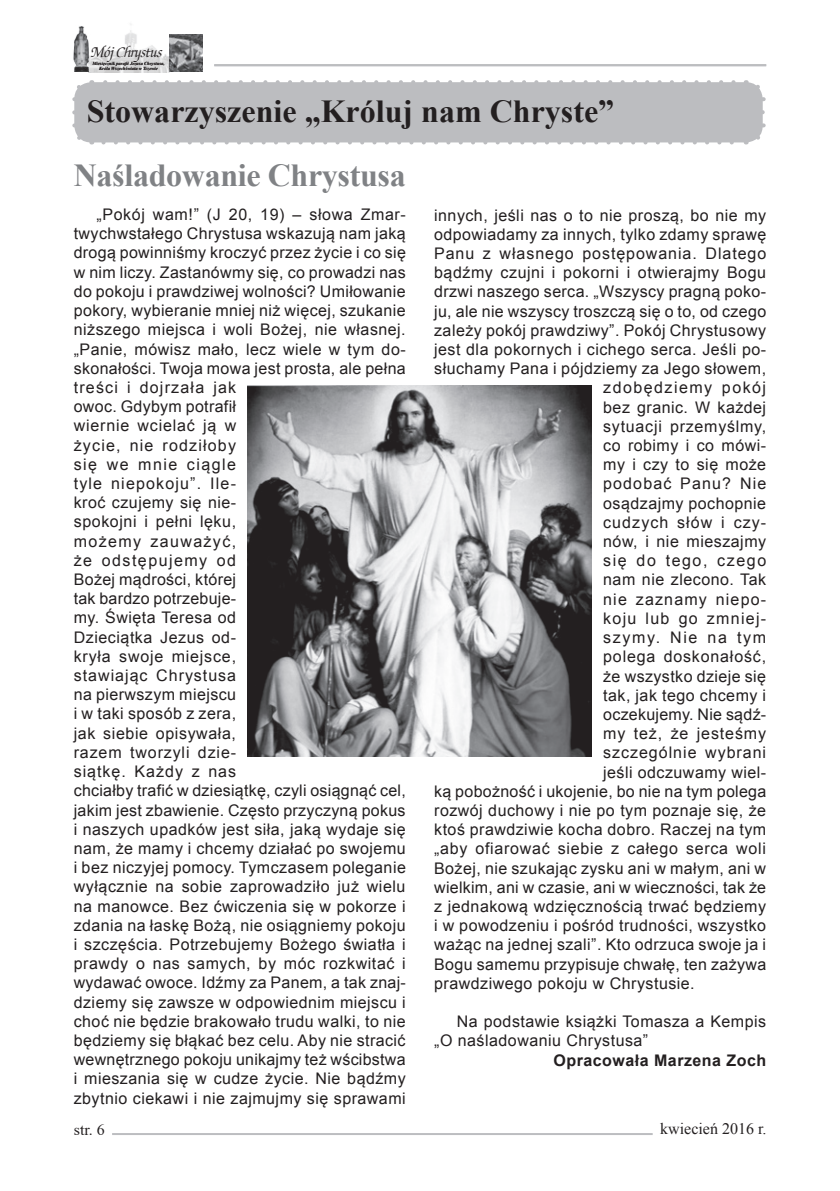
<style>
.page{position:relative;width:840px;height:1191px;background:#fff}
.page>*{position:absolute;margin:0;border:0;box-sizing:border-box;transform-origin:0 0}
.t1{font:700 32px "Times New Roman";color:#231f20}
.t2{font:700 32px "Times New Roman";letter-spacing:-.01em;color:#808285}
.t3{font:16px/19.2px "Arial";letter-spacing:.03em;color:#231f20}
.t4{font:16px "Arial";letter-spacing:.06em;color:#231f20}
.t5{font:16px "Arial";letter-spacing:.07em;color:#231f20}
.t6{font:700 16px "Arial";letter-spacing:.03em;color:#231f20}
.t7{font:16px "Arial";letter-spacing:.05em;color:#231f20}
.t8{font:16px "Arial";letter-spacing:.09em;color:#231f20}
.t9{font:16px "Arial";letter-spacing:.065em;color:#231f20}
.t10{font:16px "Arial";letter-spacing:.08em;color:#231f20}
.t11{font:16px "Arial";letter-spacing:.055em;color:#231f20}
.t12{font:16px "Arial";letter-spacing:.095em;color:#231f20}
.t13{font:16px "Times New Roman";color:#231f20}
.t14{font:16px "Arial";letter-spacing:.105em;color:#231f20}
.t15{font:italic 16px "Zurich Calligraphic";letter-spacing:-.03em;color:#231f20}
.t16{font:16px "Times New Roman PL";color:#231f20}
.t17{font:italic 700 4.6px/5.6px "Times New Roman";color:#231f20;text-align:center}
</style>
<div class="page">
<hr style="left:112px;top:1133px;width:540px;height:2px;background:#bcbdc0">
<div style="left:74px;top:82px;width:688px;height:60px;background:#bcbdc0;border-radius:17px"></div>
<svg style="left:103px;top:142px;width:636px;height:2px"></svg>
<svg style="left:72px;top:112px;width:20px;height:33px"></svg>
<svg style="left:752px;top:123px;width:14px;height:18px"></svg>
<svg style="left:745px;top:80px;width:19px;height:32px"></svg>
<svg style="left:72px;top:24px;width:661px;height:77px"></svg>
<hr style="left:214px;top:64px;width:551px;height:2px;background:#bcbdc0">
<img style="left:247px;top:386px;width:344px;height:370px">
<p class="t15" style="left:91px;top:43px;width:72px">Mój Chrystus</p>
<h1 class="t1" style="left:87px;top:89px;width:529px">Stowarzyszenie „Króluj nam Chryste”</h1>
<p class="t17" style="left:92px;top:60px;width:74px">Miesięcznik parafii Jezusa Chrystusa,<br>Króla Wszechświata w Tczewie</p>
<h1 class="t2" style="left:74px;top:153px;width:333px">Naśladowanie Chrystusa</h1>
<p class="t3" style="left:74px;top:205px;width:333px;text-indent:23px">„Pokój wam!” (J 20, 19) – słowa Zmar&shy;twychwstałego Chrystusa wskazują nam jaką drogą powinniśmy kroczyć przez życie i co się w nim liczy. Zastanówmy się, co prowadzi nas do pokoju i prawdziwej wolności? Umiłowanie pokory, wybieranie mniej niż więcej, szukanie niższego miejsca i woli Bożej, nie własnej. „Panie, mówisz mało, lecz wiele w tym do&shy;skonałości. Twoja mowa jest prosta, ale pełna treści i dojrzała jak<br>owoc. Gdybym potrafił<br>wiernie wcielać ją w<br>życie, nie rodziłoby<br>się we mnie ciągle<br>tyle niepokoju”. Ile-<br>kroć czujemy się nie-<br>spokojni i pełni lęku,<br>możemy zauważyć,<br>że odstępujemy od<br>Bożej mądrości, której<br>tak bardzo potrzebuje-<br>my. Święta Teresa od<br>Dzieciątka Jezus od-<br>kryła swoje miejsce,<br>stawiając Chrystusa<br>na pierwszym miejscu<br>i w taki sposób z zera,<br>jak siebie opisywała,<br>razem tworzyli dzie-<br>siątkę. Każdy z nas<br>chciałby trafić w dziesiątkę, czyli osiągnąć cel, jakim jest zbawienie. Często przyczyną pokus i naszych upadków jest siła, jaką wydaje się nam, że mamy i chcemy działać po swojemu i bez niczyjej pomocy. Tymczasem poleganie wyłącznie na sobie zaprowadziło już wielu na manowce. Bez ćwiczenia się w pokorze i zdania na łaskę Bożą, nie osiągniemy pokoju i szczęścia. Potrzebujemy Bożego światła i prawdy o nas samych, by móc rozkwitać i wydawać owoce. Idźmy za Panem, a tak znaj&shy;dziemy się zawsze w odpowiednim miejscu i choć nie będzie brakowało trudu walki, to nie będziemy się błąkać bez celu. Aby nie stracić wewnętrznego pokoju unikajmy też wścibstwa i mieszania się w cudze życie. Nie bądźmy zbytnio ciekawi i nie zajmujmy się sprawami</p>
<p class="t3" style="left:434px;top:205px;width:333px">innych, jeśli nas o to nie proszą, bo nie my</p>
<p class="t3" style="left:434px;top:225px;width:333px">odpowiadamy za innych, tylko zdamy sprawę</p>
<p class="t4" style="left:434px;top:243px;width:333px">Panu z własnego postępowania. Dlatego</p>
<p class="t3" style="left:434px;top:263px;width:333px">bądźmy czujni i pokorni i otwierajmy Bogu</p>
<p class="t3" style="left:434px;top:282px;width:333px">drzwi naszego serca. „Wszyscy pragną poko-</p>
<p class="t3" style="left:434px;top:301px;width:333px">ju, ale nie wszyscy troszczą się o to, od czego</p>
<p class="t3" style="left:434px;top:321px;width:333px">zależy pokój prawdziwy”. Pokój Chrystusowy</p>
<p class="t3" style="left:434px;top:340px;width:333px">jest dla pokornych i cichego serca. Jeśli po-</p>
<p class="t3" style="left:434px;top:359px;width:333px">słuchamy Pana i pójdziemy za Jego słowem,</p>
<p class="t8" style="left:603px;top:377px;width:164px">zdobędziemy pokój</p>
<p class="t3" style="left:603px;top:397px;width:164px">bez granic. W każdej</p>
<p class="t3" style="left:603px;top:417px;width:164px">sytuacji przemyślmy,</p>
<p class="t3" style="left:603px;top:436px;width:164px">co robimy i co mówi-</p>
<p class="t3" style="left:603px;top:455px;width:164px">my i czy to się może</p>
<p class="t5" style="left:603px;top:473px;width:164px">podobać Panu? Nie</p>
<p class="t3" style="left:603px;top:493px;width:164px">osądzajmy pochopnie</p>
<p class="t9" style="left:603px;top:512px;width:164px">cudzych słów i czy-</p>
<p class="t3" style="left:603px;top:532px;width:164px">nów, i nie mieszajmy</p>
<p class="t12" style="left:603px;top:550px;width:164px">się do tego, czego</p>
<p class="t3" style="left:603px;top:570px;width:164px">nam nie zlecono. Tak</p>
<p class="t5" style="left:603px;top:588px;width:164px">nie zaznamy niepo-</p>
<p class="t10" style="left:603px;top:608px;width:164px">koju lub go zmniej-</p>
<p class="t14" style="left:603px;top:627px;width:164px">szymy. Nie na tym</p>
<p class="t7" style="left:603px;top:646px;width:164px">polega doskonałość,</p>
<p class="t3" style="left:603px;top:666px;width:164px">że wszystko dzieje się</p>
<p class="t3" style="left:603px;top:685px;width:164px">tak, jak tego chcemy i</p>
<p class="t3" style="left:603px;top:705px;width:164px">oczekujemy. Nie sądź-</p>
<p class="t11" style="left:603px;top:723px;width:164px">my też, że jesteśmy</p>
<p class="t4" style="left:603px;top:742px;width:164px">szczególnie wybrani</p>
<p class="t3" style="left:603px;top:762px;width:164px">jeśli odczuwamy wiel-</p>
<p class="t3" style="left:434px;top:781px;width:333px">ką pobożność i ukojenie, bo nie na tym polega</p>
<p class="t3" style="left:434px;top:801px;width:333px">rozwój duchowy i nie po tym poznaje się, że</p>
<p class="t3" style="left:434px;top:820px;width:333px">ktoś prawdziwie kocha dobro. Raczej na tym</p>
<p class="t3" style="left:434px;top:839px;width:333px">„aby ofiarować siebie z całego serca woli</p>
<p class="t3" style="left:434px;top:858px;width:333px">Bożej, nie szukając zysku ani w małym, ani w</p>
<p class="t3" style="left:434px;top:877px;width:333px">wielkim, ani w czasie, ani w wieczności, tak że</p>
<p class="t3" style="left:434px;top:897px;width:333px">z jednakową wdzięcznością trwać będziemy</p>
<p class="t3" style="left:434px;top:916px;width:333px">i w powodzeniu i pośród trudności, wszystko</p>
<p class="t3" style="left:434px;top:935px;width:333px">ważąc na jednej szali”. Kto odrzuca swoje ja i</p>
<p class="t3" style="left:434px;top:954px;width:333px">Bogu samemu przypisuje chwałę, ten zażywa</p>
<p class="t3" style="left:434px;top:973px;width:262px">prawdziwego pokoju w Chrystusie.</p>
<p class="t3" style="left:434px;top:1012px;width:333px;text-indent:23px">Na podstawie książki Tomasza a Kempis „O naśladowaniu Chrystusa”</p>
<p class="t6" style="left:553px;top:1049px;width:214px">Opracowała Marzena Zoch</p>
<p class="t16" style="left:74px;top:1120px;width:33px">str. 6</p>
<p class="t13" style="left:660px;top:1118px;width:108px">kwiecień 2016 r.</p>
</div>
